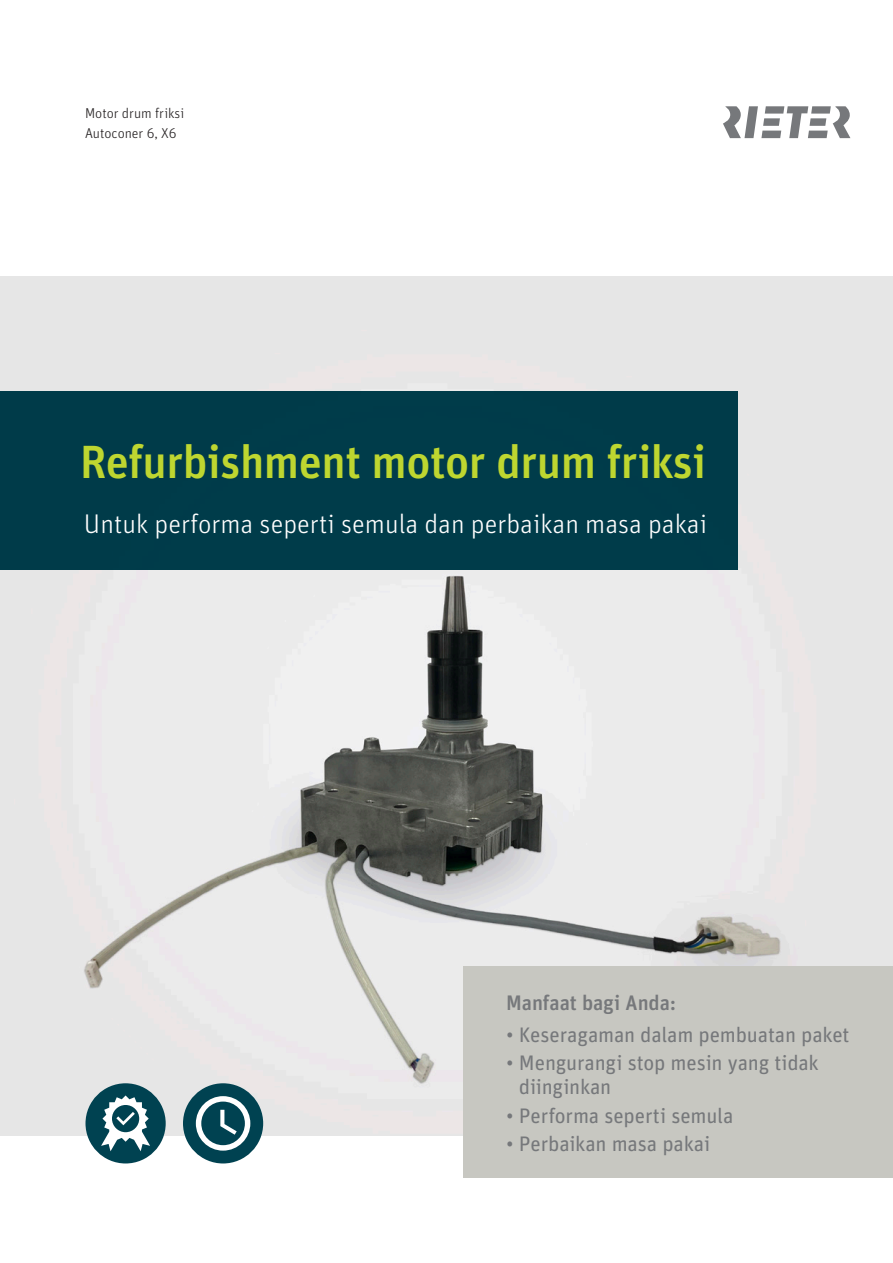
<style>
.page{position:relative;width:893px;height:1263px;background:#fff}
.page>*{position:absolute;margin:0;border:0;box-sizing:border-box;transform-origin:0 0}
.t1{font:500 46.5px "Unit Pro";letter-spacing:-.01em;color:#bed630}
.t2{font:300 27px "Unit Pro";color:#fff}
.t3{font:21px/24px "Unit Pro";letter-spacing:-.01em;color:#76787b}
.t4{font:500 21px "Unit Pro";letter-spacing:-.005em;color:#76787b}
.t5{font:300 14.25px/20.5px "Unit Pro";color:#231f20}
</style>
<div class="page">
<svg style="left:723px;top:106px;width:127px;height:32px"></svg>
<img style="left:0;top:286px;width:893px;height:849px">
<div style="left:464px;top:966px;width:429px;height:212px;background:#c7c7c1"></div>
<div style="left:0;top:391px;width:738px;height:179px;background:#003c4a"></div>
<div style="left:183px;top:1083px;width:80px;height:80px;background:#004251;border-radius:50%"></div>
<svg style="left:196px;top:1096px;width:54px;height:54px"></svg>
<div style="left:86px;top:1083px;width:80px;height:80px;background:#004251;border-radius:50%"></div>
<svg style="left:101px;top:1095px;width:49px;height:56px"></svg>
<p class="t5" style="left:85px;top:102px;width:101px">Motor drum friksi<br>Autoconer 6, X6</p>
<h1 class="t1" style="left:80px;top:427px;width:628px">Refurbishment motor drum friksi</h1>
<p class="t2" style="left:84px;top:505px;width:625px">Untuk performa seperti semula dan perbaikan masa pakai</p>
<p class="t4" style="left:506px;top:986px;width:171px">Manfaat bagi Anda:</p>
<p class="t3" style="left:506px;top:1022px;width:345px">• Keseragaman dalam pembuatan paket</p>
<p class="t3" style="left:519px;top:1050px;width:301px;text-indent:-13px">• Mengurangi stop mesin yang tidak diinginkan</p>
<p class="t3" style="left:506px;top:1102px;width:229px">• Performa seperti semula</p>
<p class="t3" style="left:506px;top:1130px;width:205px">• Perbaikan masa pakai</p>
</div>
